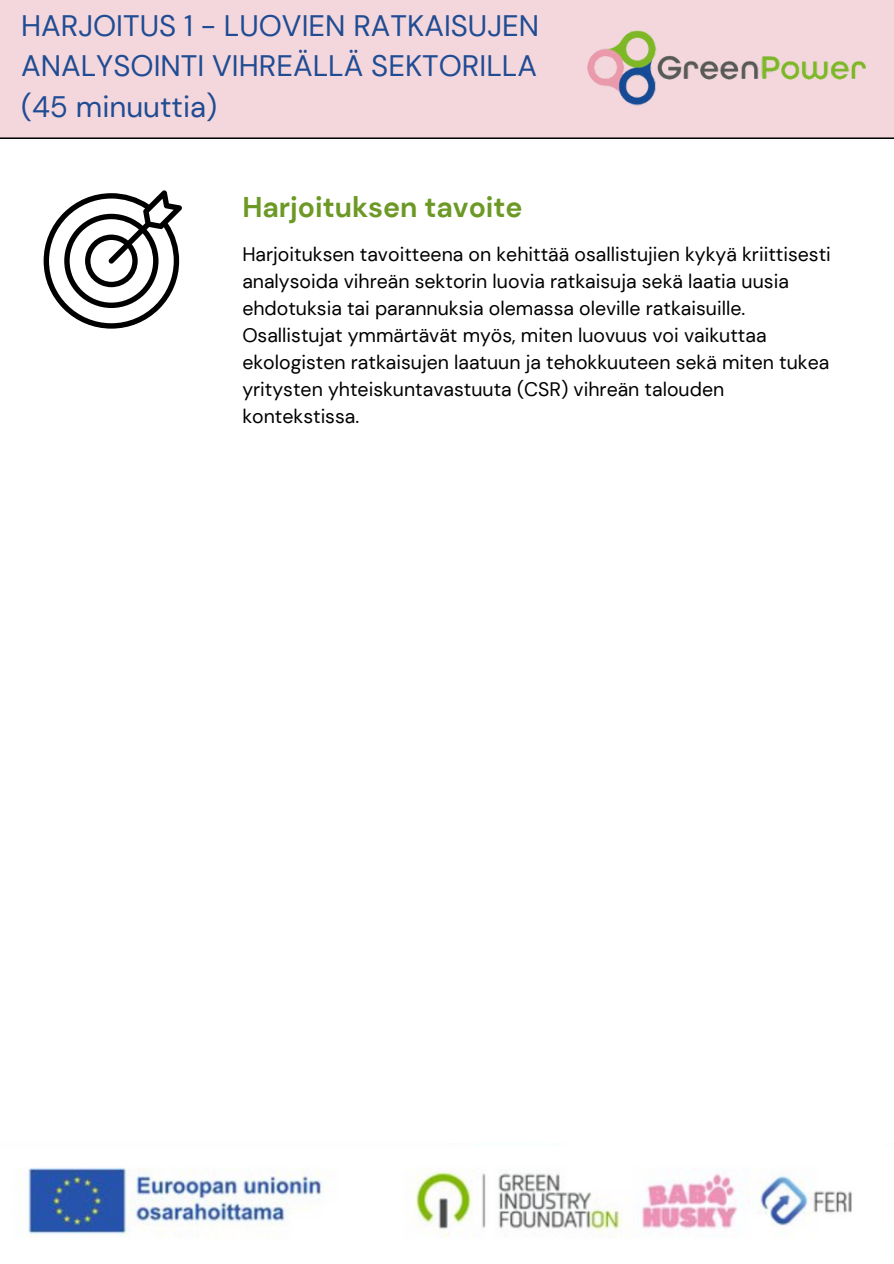
<style>
.page{position:relative;width:894px;height:1264px;background:#fff}
.page>*{position:absolute;margin:0;border:0;box-sizing:border-box;transform-origin:0 0}
.t1{font:29.55px/40.5px "DM Sans";color:#204c93;text-align:justify}
.t2{font:700 28.5px "DM Sans";color:#6c9925}
.t3{font:19.5px/27px "DM Sans";color:#000}
</style>
<div class="page">
<img style="left:21px;top:1143px;width:831px;height:95px">
<div style="left:0;top:0;width:893px;height:138px;background:#f4d7dd"></div>
<img style="left:566px;top:22px;width:322px;height:90px">
<svg style="left:44px;top:190px;width:138px;height:138px"></svg>
<p class="t1" style="left:21px;top:5px;width:519px">HARJOITUS 1 - LUOVIEN RATKAISUJEN ANALYSOINTI VIHREÄLLÄ SEKTORILLA (45 minuuttia)</p>
<p class="t2" style="left:242px;top:188px;width:282px">Harjoituksen tavoite</p>
<h1 class="t3" style="left:242px;top:241px;width:590px">Harjoituksen tavoitteena on kehittää osallistujien kykyä kriittisesti analysoida vihreän sektorin luovia ratkaisuja sekä laatia uusia ehdotuksia tai parannuksia olemassa oleville ratkaisuille.<br>Osallistujat ymmärtävät myös, miten luovuus voi vaikuttaa ekologisten ratkaisujen laatuun ja tehokkuuteen sekä miten tukea yritysten yhteiskuntavastuuta (CSR) vihreän talouden kontekstissa.</h1>
</div>
